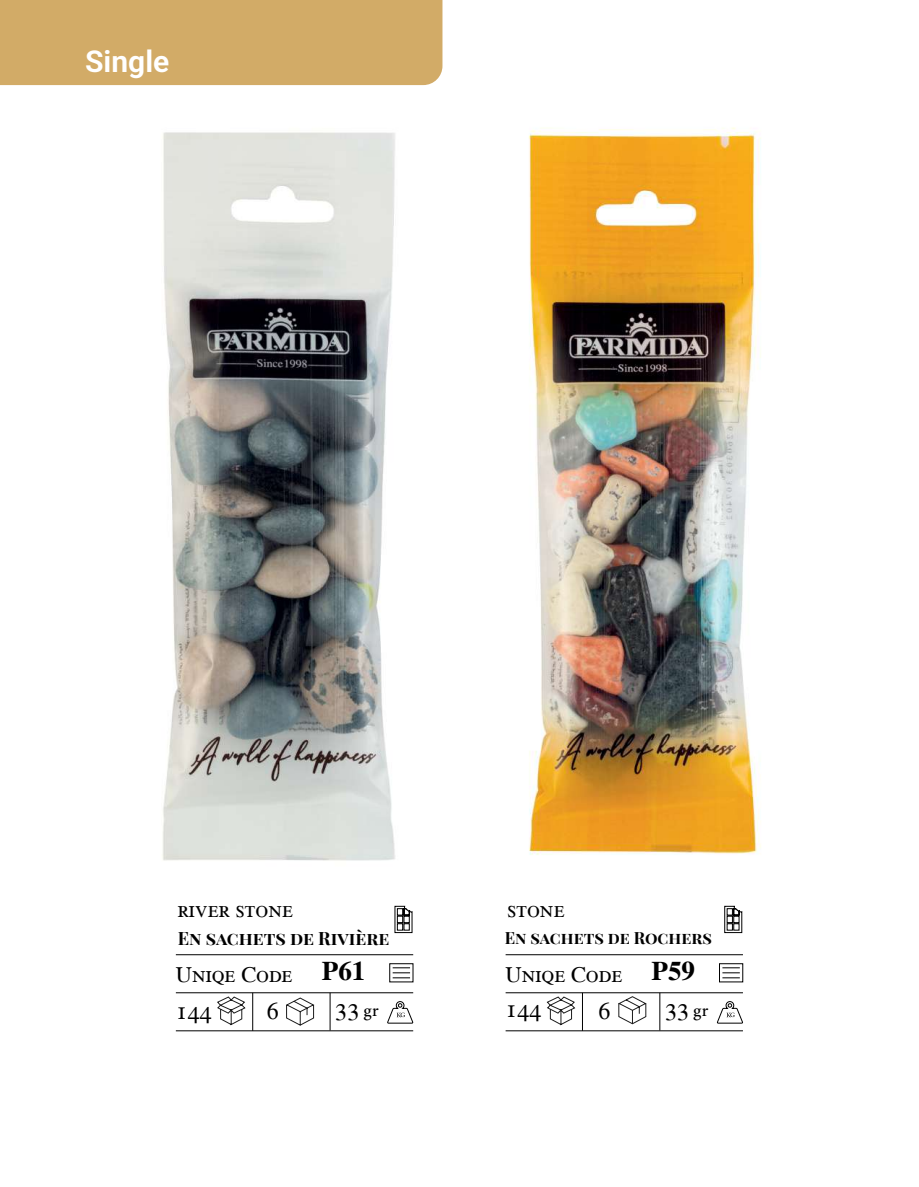
<style>
.page{position:relative;width:919px;height:1187px;background:#fff}
.page>*{position:absolute;margin:0;border:0;box-sizing:border-box;transform-origin:0 0}
.t1{font:700 30px "IRAN Yekan X";color:#fff}
.t2{font:700 27px "Times";color:#000}
.t3{font:24px "Times Roman SC&OSF";color:#000}
.t4{font:22.5px "Times Roman SC&OSF";color:#000}
.t5{font:700 18px "Playfair Display SC";color:#000}
.t6{font:700 16.5px "Playfair Display SC";color:#000}
.s1{font-family:"Adobe Arabic"}
</style>
<div class="page">
<div style="left:0;top:0;width:442px;height:85px;background:#d2ab67"></div>
<img style="left:162px;top:132px;width:233px;height:729px">
<img style="left:528px;top:127px;width:233px;height:728px">
<hr style="left:176px;top:1030px;width:237px;height:1px;background:#000">
<svg style="left:387px;top:1001px;width:26px;height:22px"></svg>
<hr style="left:176px;top:954px;width:237px;height:1px;background:#000">
<hr style="left:176px;top:992px;width:237px;height:1px;background:#000">
<hr style="left:330px;top:992px;width:1px;height:38px;background:#000">
<hr style="left:252px;top:992px;width:1px;height:38px;background:#000">
<svg style="left:394px;top:905px;width:19px;height:28px"></svg>
<svg style="left:217px;top:996px;width:29px;height:29px"></svg>
<svg style="left:389px;top:963px;width:25px;height:19px"></svg>
<svg style="left:716px;top:1001px;width:27px;height:22px"></svg>
<hr style="left:505px;top:1030px;width:238px;height:1px;background:#000">
<hr style="left:505px;top:954px;width:238px;height:1px;background:#000">
<hr style="left:505px;top:992px;width:238px;height:1px;background:#000">
<hr style="left:659px;top:992px;width:1px;height:38px;background:#000">
<hr style="left:582px;top:992px;width:1px;height:38px;background:#000">
<svg style="left:724px;top:905px;width:18px;height:28px"></svg>
<svg style="left:546px;top:996px;width:29px;height:29px"></svg>
<svg style="left:719px;top:963px;width:24px;height:19px"></svg>
<svg style="left:618px;top:996px;width:29px;height:28px"></svg>
<svg style="left:286px;top:997px;width:29px;height:28px"></svg>
<h1 class="t1" style="left:85px;top:44px;width:86px">Single</h1>
<p class="t4" style="left:178px;top:896px;width:117px">river stone</p>
<p class="t4" style="left:507px;top:896px;width:59px">stone</p>
<p class="t5" style="left:178px;top:924px;width:213px">En sachets de Rivière</p>
<p class="t6" style="left:504px;top:924px;width:209px">En sachets de Rochers</p>
<p class="t4" style="left:176px;top:961px;width:118px">Uniqe Code</p>
<p class="t3" style="left:267px;top:997px;width:13px">6</p>
<p class="t3" style="left:176px;top:997px;width:37px">144</p>
<p class="t2" style="left:322px;top:955px;width:45px">P61</p>
<p class="t3" style="left:335px;top:994px;width:45px">33 <span class="s1">gr</span></p>
<p class="t4" style="left:505px;top:961px;width:118px">Uniqe Code</p>
<p class="t3" style="left:598px;top:997px;width:13px">6</p>
<p class="t3" style="left:505px;top:995px;width:37px">144</p>
<p class="t2" style="left:651px;top:955px;width:45px">P59</p>
<p class="t3" style="left:665px;top:994px;width:45px">33 <span class="s1">gr</span></p>
</div>
